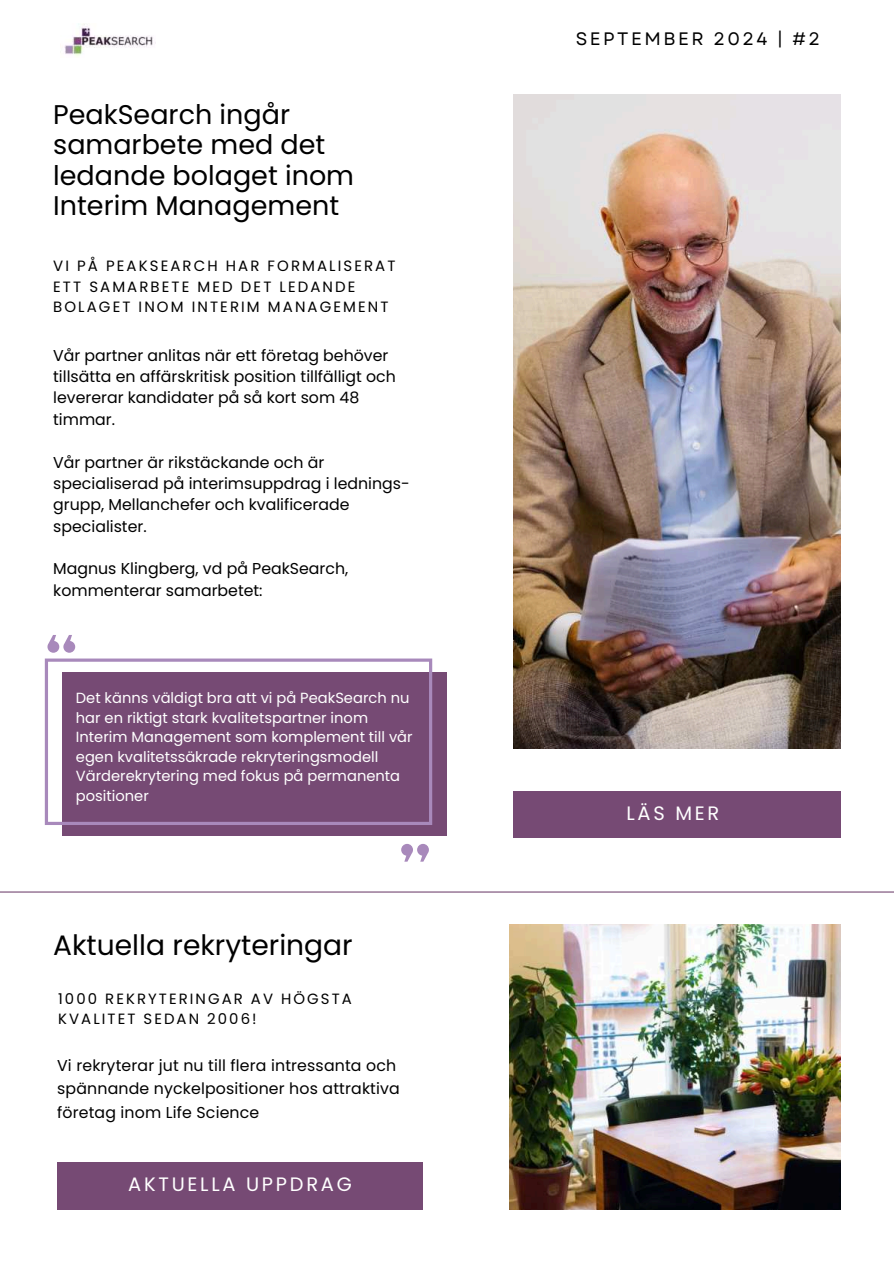
<style>
.page{position:relative;width:894px;height:1264px;background:#fff}
.page>*{position:absolute;margin:0;border:0;box-sizing:border-box;transform-origin:0 0}
.t1{font:28.05px "Poppins";color:#000}
.t2{font:27px/30.3px "Poppins";color:#000}
.t3{font:19.35px "Poppins";letter-spacing:.14em;color:#fff}
.t4{font:18px "Garet";letter-spacing:.14em;color:#000}
.t5{font:15.75px/21.3px "Poppins";color:#000}
.t6{font:14.85px/20.2px "Poppins";letter-spacing:.14em;color:#000}
.t7{font:14.7px/19.5px "Poppins";color:#fff}
</style>
<div class="page">
<img style="left:513px;top:94px;width:327px;height:654px">
<img style="left:64px;top:24px;width:92px;height:33px">
<div style="left:57px;top:1162px;width:366px;height:47px;background:#764a74"></div>
<div style="left:513px;top:791px;width:327px;height:47px;background:#764a74"></div>
<div style="left:62px;top:672px;width:384px;height:163px;background:#764a74"></div>
<svg style="left:45px;top:635px;width:387px;height:226px"></svg>
<hr style="left:0;top:891px;width:893px;height:1px;background:#764a74">
<img style="left:509px;top:924px;width:331px;height:285px">
<h2 class="t2" style="left:53px;top:99px;width:302px">PeakSearch ingår samarbete med det ledande bolaget inom<br>Interim Management</h2>
<p class="t6" style="left:53px;top:256px;width:344px">VI PÅ PEAKSEARCH HAR FORMALISERAT<br>ETT SAMARBETE MED DET LEDANDE<br>BOLAGET INOM INTERIM MANAGEMENT</p>
<p class="t5" style="left:53px;top:344px;width:344px">Vår partner anlitas när ett företag behöver tillsätta en affärskritisk position tillfälligt och levererar kandidater på så kort som 48 timmar.</p>
<p class="t5" style="left:53px;top:451px;width:358px">Vår partner är rikstäckande och är specialiserad på interimsuppdrag i lednings&shy;grupp, Mellanchefer och kvalificerade specialister.</p>
<p class="t5" style="left:53px;top:558px;width:296px">Magnus Klingberg, vd på PeakSearch, kommenterar samarbetet:</p>
<p class="t7" style="left:76px;top:688px;width:338px">Det känns väldigt bra att vi på PeakSearch nu har en riktigt stark kvalitetspartner inom Interim Management som komplement till vår egen kvalitetssäkrade rekryteringsmodell Värderekrytering med fokus på permanenta positioner</p>
<h1 class="t1" style="left:53px;top:928px;width:301px">Aktuella rekryteringar</h1>
<p class="t6" style="left:58px;top:988px;width:295px">1000 REKRYTERINGAR AV HÖGSTA<br>KVALITET SEDAN 2006!</p>
<p class="t5" style="left:57px;top:1053px;width:344px;line-height:23.7px">Vi rekryterar jut nu till flera intressanta och spännande nyckelpositioner hos attraktiva företag inom Life Science</p>
<p class="t3" style="left:128px;top:1173px;width:225px">AKTUELLA UPPDRAG</p>
<p class="t4" style="left:575px;top:28px;width:245px">SEPTEMBER 2024 | #2</p>
<p class="t3" style="left:626px;top:802px;width:94px">LÄS MER</p>
</div>
